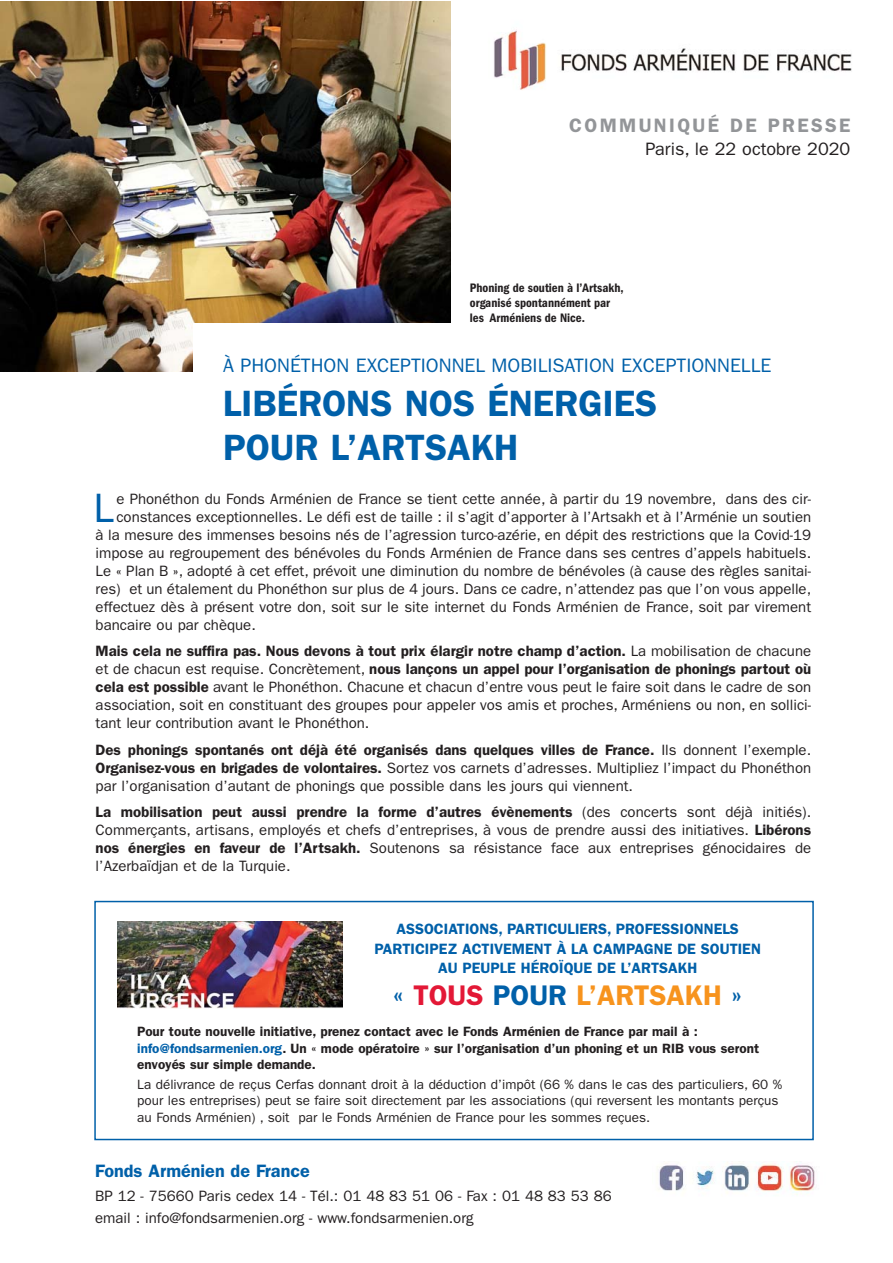
<style>
.page{position:relative;width:893px;height:1263px;background:#fff}
.page>*{position:absolute;margin:0;border:0;box-sizing:border-box;transform-origin:0 0}
.t1{font:41.25px "Franklin Gothic";color:#0060a9}
.t2{font:600 36.75px/44.1px "Franklin Gothic";color:#0060a9}
.t3{font:600 28.5px "Franklin Gothic";color:#f7931d}
.t4{font:19.5px "Franklin Gothic";color:#0060a9}
.t5{font:600 19.5px "Franklin Gothic";letter-spacing:.12em;color:#939598}
.t6{font:600 18px "Franklin Gothic";color:#0060a9}
.t7{font:18px "Franklin Gothic";color:#231f20}
.t8{font:15px/18px "Franklin Gothic";color:#231f20;text-align:justify}
.t9{font:600 15px/19.5px "Franklin Gothic";color:#0060a9;text-align:center}
.t10{font:13.5px/16.2px "Franklin Gothic";color:#231f20}
.t11{font:600 13.5px/16.2px "Franklin Gothic";color:#231f20}
.t12{font:600 condensed 12.75px/15.3px "Franklin Gothic";color:#231f20}
.s1{font-weight:600}
.s2{color:#0060a9}
.s3{color:#e31836}
</style>
<div class="page">
<div style="left:94px;top:901px;width:720px;height:239px;border:2px solid #0060a9"></div>
<img style="left:494px;top:29px;width:358px;height:61px">
<img style="left:118px;top:921px;width:225px;height:87px">
<img style="left:658px;top:1162px;width:157px;height:33px">
<img style="left:1px;top:1px;width:450px;height:370px">
<div style="left:193px;top:323px;width:321px;height:129px;background:#fff"></div>
<h3 class="t5" style="left:569px;top:119px;width:283px">COMMUNIQUÉ DE PRESSE</h3>
<p class="t7" style="left:646px;top:143px;width:206px">Paris, le 22 octobre 2020</p>
<p class="t12" style="left:470px;top:281px;width:155px">Phoning de soutien à l’Artsakh, organisé spontannément par les Arméniens de Nice.</p>
<h3 class="t4" style="left:223px;top:358px;width:550px">À PHONÉTHON EXCEPTIONNEL MOBILISATION EXCEPTIONNELLE</h3>
<h2 class="t2" style="left:223px;top:385px;width:435px">LIBÉRONS NOS ÉNERGIES<br>POUR L’ARTSAKH</h2>
<h1 class="t1" style="left:93px;top:493px;width:22px">L</h1>
<p class="t8" style="left:116px;top:491px;width:696px">e Phonéthon du Fonds Arménien de France se tient cette année, à partir du 19 novembre, dans des cir-</p>
<p class="t8" style="left:116px;top:509px;width:696px">constances exceptionnelles. Le défi est de taille : il s’agit d’apporter à l’Artsakh et à l’Arménie un soutien</p>
<p class="t8" style="left:96px;top:527px;width:717px">à la mesure des immenses besoins nés de l’agression turco-azérie, en dépit des restrictions que la Covid-19</p>
<p class="t8" style="left:96px;top:545px;width:717px">impose au regroupement des bénévoles du Fonds Arménien de France dans ses centres d’appels habituels.</p>
<p class="t8" style="left:96px;top:563px;width:717px">Le « Plan B », adopté à cet effet, prévoit une diminution du nombre de bénévoles (à cause des règles sanitai-</p>
<p class="t8" style="left:96px;top:581px;width:717px">res) et un étalement du Phonéthon sur plus de 4 jours. Dans ce cadre, n’attendez pas que l’on vous appelle,</p>
<p class="t8" style="left:96px;top:599px;width:717px">effectuez dès à présent votre don, soit sur le site internet du Fonds Arménien de France, soit par virement</p>
<p class="t8" style="left:96px;top:617px;width:162px">bancaire ou par chèque.</p>
<p class="t8" style="left:96px;top:643px;width:717px"><span class="s1">Mais cela ne suffira pas. Nous devons à tout prix élargir notre champ d’action.</span> La mobilisation de chacune et de chacun est requise. Concrètement, <span class="s1">nous lançons un appel pour l’organisation de phonings partout où cela est possible</span> avant le Phonéthon. Chacune et chacun d’entre vous peut le faire soit dans le cadre de son association, soit en constituant des groupes pour appeler vos amis et proches, Arméniens ou non, en sollici&shy;tant leur contribution avant le Phonéthon.</p>
<p class="t8" style="left:96px;top:742px;width:717px"><span class="s1">Des phonings spontanés ont déjà été organisés dans quelques villes de France.</span> Ils donnent l’exemple.<br><span class="s1">Organisez-vous en brigades de volontaires.</span> Sortez vos carnets d’adresses. Multipliez l’impact du Phonéthon par l’organisation d’autant de phonings que possible dans les jours qui viennent.</p>
<p class="t8" style="left:96px;top:804px;width:717px"><span class="s1">La mobilisation peut aussi prendre la forme d’autres évènements</span> (des concerts sont déjà initiés).<br>Commerçants, artisans, employés et chefs d’entreprises, à vous de prendre aussi des initiatives. <span class="s1">Libérons nos énergies en faveur de l’Artsakh.</span> Soutenons sa résistance face aux entreprises génocidaires de l’Azerbaïdjan et de la Turquie.</p>
<p class="t9" style="left:374px;top:921px;width:388px">ASSOCIATIONS, PARTICULIERS, PROFESSIONNELS<br>PARTICIPEZ ACTIVEMENT À LA CAMPAGNE DE SOUTIEN<br>AU PEUPLE HÉROÏQUE DE L’ARTSAKH</p>
<h3 class="t3" style="left:393px;top:985px;width:352px"><span class="s2">«</span> <span class="s3">TOUS</span> <span class="s2">POUR</span> L’ARTSAKH <span class="s2">»</span></h3>
<p class="t11" style="left:137px;top:1025px;width:623px">Pour toute nouvelle initiative, prenez contact avec le Fonds Arménien de France par mail à : <span class="s2">info@fondsarmenien.org</span>. Un « mode opératoire » sur l’organisation d’un phoning et un RIB vous seront envoyés sur simple demande.</p>
<p class="t10" style="left:137px;top:1078px;width:646px">La délivrance de reçus Cerfas donnant droit à la déduction d’impôt (66 % dans le cas des particuliers, 60 % pour les entreprises) peut se faire soit directement par les associations (qui reversent les montants perçus au Fonds Arménien) , soit par le Fonds Arménien de France pour les sommes reçues.</p>
<p class="t6" style="left:95px;top:1165px;width:216px">Fonds Arménien de France</p>
<p class="t8" style="left:95px;top:1187px;width:518px;line-height:21.5px">BP 12 - 75660 Paris cedex 14 - Tél.: 01 48 83 51 06 - Fax : 01 48 83 53 86 email : info@fondsarmenien.org - www.fondsarmenien.org</p>
</div>
